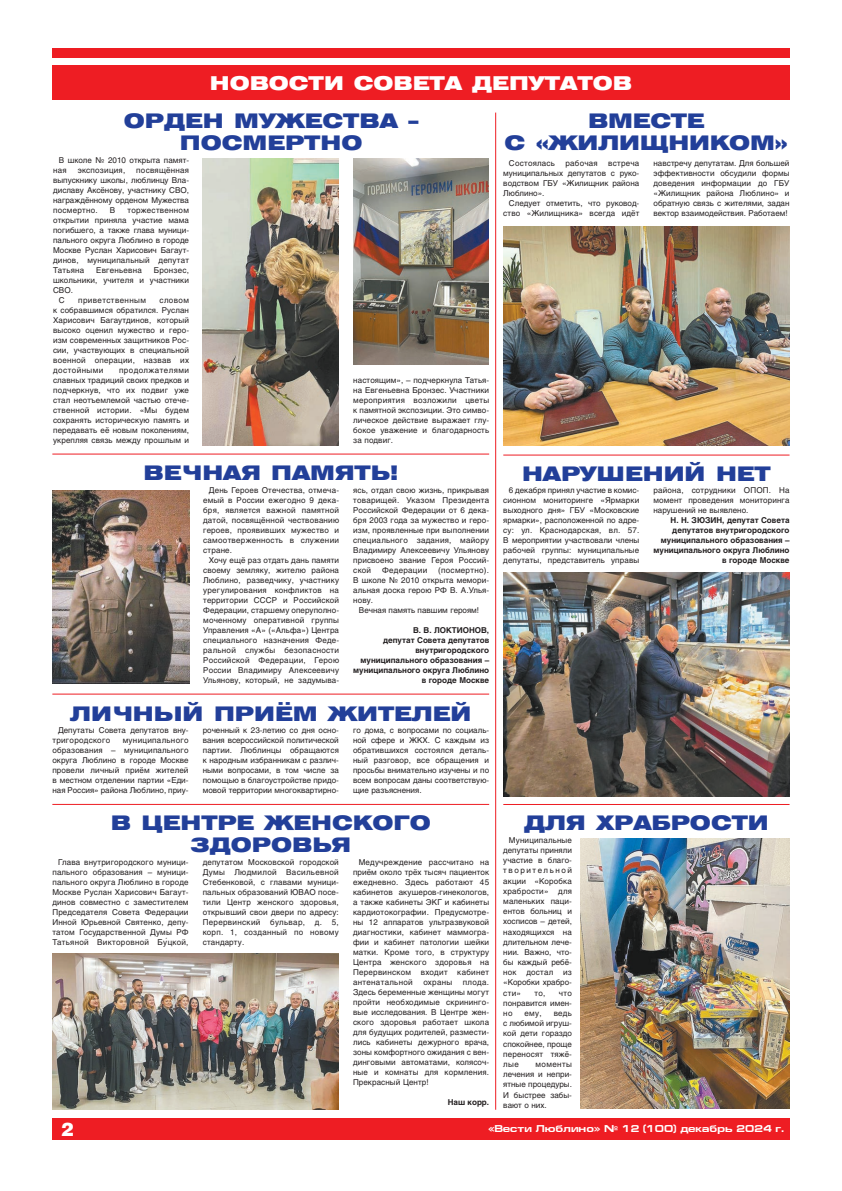
<style>
.page{position:relative;width:842px;height:1191px;background:#fff}
.page>*{position:absolute;margin:0;border:0;box-sizing:border-box;transform-origin:0 0}
.t1{font:20px/22px "Helios Ext Black C";color:#223f99;text-align:center}
.t2{font:19px "Helios Ext Black C";color:#fff}
.t3{font:18.7px "Helios Black C";color:#fff}
.t4{font:700 10px "Europe Extended C";color:#fff}
.t5{font:8px/10px "Helios C";letter-spacing:.01em;color:#231f20;text-align:justify}
.t6{font:700 8px/10px "Helios C";color:#231f20;text-align:right}
.t7{font:8px "Helios C";letter-spacing:.03em;color:#231f20}
.t8{font:8px "Helios C";letter-spacing:.045em;color:#231f20}
.t9{font:8px "Helios C";letter-spacing:.035em;color:#231f20}
.s1{font-family:"Times New Roman"}
</style>
<div class="page">
<div style="left:52px;top:1118px;width:737px;height:22px;background:#ee1d23"></div>
<div style="left:52px;top:48px;width:737px;height:10px;background:#ee1d23"></div>
<hr style="left:495px;top:113px;width:1px;height:996px;background:#ee1d23">
<div style="left:52px;top:65px;width:737px;height:35px;background:#ee1d23"></div>
<hr style="left:52px;top:693px;width:437px;height:1px;background:#ee1d23">
<hr style="left:52px;top:804px;width:437px;height:1px;background:#ee1d23">
<hr style="left:52px;top:453px;width:437px;height:1px;background:#ee1d23">
<hr style="left:503px;top:804px;width:286px;height:1px;background:#ee1d23">
<hr style="left:503px;top:454px;width:286px;height:1px;background:#ee1d23">
<img style="left:203px;top:158px;width:136px;height:287px">
<img style="left:353px;top:158px;width:136px;height:206px">
<img style="left:53px;top:490px;width:136px;height:193px">
<img style="left:52px;top:953px;width:286px;height:156px">
<img style="left:503px;top:226px;width:286px;height:219px">
<img style="left:580px;top:838px;width:209px;height:270px">
<img style="left:503px;top:572px;width:286px;height:224px">
<h2 class="t2" style="left:210px;top:76px;width:424px">НОВОСТИ СОВЕТА ДЕПУТАТОВ</h2>
<h1 class="t1" style="left:124px;top:111px;width:296px">ОРДЕН МУЖЕСТВА –<br>ПОСМЕРТНО</h1>
<p class="t5" style="left:53px;top:155px;width:137px;text-indent:6px">В школе № 2010 открыта памят&shy;ная</p>
<h1 class="t1" style="left:504px;top:111px;width:285px">ВМЕСТЕ<br>С «ЖИЛИЩНИКОМ»</h1>
<p class="t5" style="left:509px;top:158px;width:48px">Состоялась</p>
<p class="t5" style="left:565px;top:158px;width:34px">рабочая</p>
<p class="t5" style="left:653px;top:158px;width:138px">навстречу депутатам. Для большей эффективности обсудили формы доведения информации до ГБУ «Жилищник района Люблино» и обратную связь с жителями, задан вектор взаимодействия. Работаем!</p>
<p class="t5" style="left:503px;top:158px;width:138px;text-indent:105px">встреча муниципальных депутатов с руко&shy;водством ГБУ «Жилищник района Люблино».</p>
<p class="t5" style="left:503px;top:198px;width:138px;text-align:right">Следует отметить, что руковод&shy;ство «Жилищника» всегда идёт</p>
<p class="t5" style="left:53px;top:165px;width:137px;text-indent:83px">посвящённая выпускнику школы, люблинцу Вла&shy;диславу Аксёнову, участнику СВО, награждённому орденом Мужества посмертно.</p>
<p class="t7" style="left:78px;top:167px;width:49px">экспозиция,</p>
<p class="t5" style="left:110px;top:205px;width:7px">В</p>
<p class="t5" style="left:53px;top:205px;width:137px;text-indent:74px">торжественном открытии приняла участие мама погибшего, а также глава муници&shy;пального округа Люблино в городе Москве Руслан Харисович Багаут&shy;динов, муниципальный депутат Татьяна</p>
<p class="t7" style="left:96px;top:267px;width:47px">Евгеньевна</p>
<p class="t7" style="left:154px;top:267px;width:37px">Бронзес,</p>
<p class="t5" style="left:53px;top:275px;width:137px">школьники, учителя и участники</p>
<p class="t5" style="left:53px;top:285px;width:21px">СВО.</p>
<p class="t5" style="left:59px;top:295px;width:7px">С</p>
<p class="t8" style="left:78px;top:297px;width:69px">приветственным</p>
<p class="t5" style="left:53px;top:295px;width:137px;text-indent:106px">словом к собравшимся обратился. Руслан Харисович Багаутдинов, который высоко оценил мужество и геро&shy;изм современных защитников Рос&shy;сии, участвующих в специальной военной операции, назвав их достойными</p>
<p class="t5" style="left:53px;top:365px;width:137px;text-indent:66px">продолжателями славных традиций своих предков и подчеркнув, что их подвиг уже стал неотъемлемой частью отече&shy;ственной истории. «Мы будем сохранять историческую память и передавать её новым поколениям, укрепляя связь между прошлым и</p>
<p class="t5" style="left:353px;top:375px;width:137px">настоящим», – подчеркнула Татья&shy;на Евгеньевна Бронзес. Участники мероприятия возложили цветы к памятной экспозиции. Это симво&shy;лическое действие выражает глу&shy;бокое уважение и благодарность за подвиг.</p>
<h1 class="t1" style="left:144px;top:463px;width:257px">ВЕЧНАЯ ПАМЯТЬ!</h1>
<p class="t5" style="left:203px;top:486px;width:137px;text-indent:6px">День Героев Отечества, отмеча&shy;емый в России ежегодно 9 дека&shy;бря, является важной памятной датой, посвящённой чествованию героев, проявивших мужество и самоотверженность в служении стране.</p>
<p class="t5" style="left:203px;top:556px;width:137px;text-indent:6px">Хочу ещё раз отдать дань памяти своему земляку, жителю района Люблино, разведчику, участнику урегулирования конфликтов на территории СССР и Российской Федерации, старшему оперуполно&shy;моченному оперативной группы Управления «А» («Альфа») Центра специального назначения Феде&shy;ральной службы безопасности Российской Федерации, Герою России Владимиру Алексеевичу Ульянову, который, не задумыва-</p>
<h1 class="t1" style="left:522px;top:464px;width:250px">НАРУШЕНИЙ НЕТ</h1>
<p class="t5" style="left:503px;top:486px;width:138px;text-indent:6px">6 декабря принял участие в комис&shy;сионном мониторинге «Ярмарки выходного дня» ГБУ «Московские ярмарки», расположенной по адре&shy;су: ул. Краснодарская, вл. 57.<br>В мероприятии участвовали члены рабочей группы: муниципальные депутаты, представитель управы</p>
<p class="t5" style="left:653px;top:486px;width:138px">района, сотрудники ОПОП. На момент проведения мониторинга нарушений не выявлено.</p>
<p class="t5" style="left:353px;top:486px;width:137px">ясь, отдал свою жизнь, прикрывая товарищей. Указом Президента Российской Федерации от 6 дека&shy;бря 2003 года за мужество и геро&shy;изм, проявленные при выполнении специального задания, майору Владимиру Алексеевичу Ульянову присвоено звание Героя Россий&shy;ской</p>
<p class="t6" style="left:653px;top:516px;width:137px">Н. Н. ЗЮЗИН, депутат Совета депутатов внутригородского муниципального образования – муниципального округа Люблино в городе Москве</p>
<p class="t5" style="left:353px;top:566px;width:137px;text-indent:85px">(посмертно).<br>В школе № 2010 открыта мемори&shy;альная доска герою РФ В. А.Улья&shy;нову.</p>
<p class="t5" style="left:359px;top:606px;width:122px">Вечная память павшим героям!</p>
<p class="t6" style="left:353px;top:626px;width:137px">В. В. ЛОКТИОНОВ,<br>депутат Совета депутатов внутригородского муниципального образования – муниципального округа Люблино в городе Москве</p>
<h1 class="t1" style="left:70px;top:704px;width:403px">ЛИЧНЫЙ ПРИЁМ ЖИТЕЛЕЙ</h1>
<p class="t5" style="left:52px;top:726px;width:138px;text-indent:6px">Депутаты Совета депутатов вну&shy;тригородского</p>
<p class="t9" style="left:382px;top:567px;width:47px">Федерации</p>
<p class="t5" style="left:52px;top:736px;width:138px;text-indent:70px">муниципального образования – муниципального округа Люблино в городе Москве провели личный приём жителей в местном отделении партии «Еди&shy;ная Россия» района Люблино, приу-</p>
<p class="t5" style="left:203px;top:726px;width:138px">роченный к 23-летию со дня осно&shy;вания всероссийской политической партии. Люблинцы обращаются к народным избранникам с различ&shy;ными вопросами, в том числе за помощью в благоустройстве придо&shy;мовой территории многоквартирно-</p>
<p class="t5" style="left:353px;top:726px;width:138px">го дома, с вопросами по социаль&shy;ной сфере и ЖКХ. С каждым из обратившихся состоялся деталь&shy;ный разговор, все обращения и просьбы внимательно изучены и по всем вопросам даны соответствую&shy;щие разъяснения.</p>
<h1 class="t1" style="left:111px;top:813px;width:322px">В ЦЕНТРЕ ЖЕНСКОГО<br>ЗДОРОВЬЯ</h1>
<p class="t5" style="left:52px;top:857px;width:138px;text-indent:6px">Глава внутригородского муници&shy;пального образования – муници&shy;пального округа Люблино в городе Москве Руслан Харисович Багаут&shy;динов совместно с заместителем Председателя Совета Федерации Инной Юрьевной Святенко, депу&shy;татом Государственной Думы РФ Татьяной Викторовной Бу<span class="s1">́</span>цкой,</p>
<p class="t5" style="left:203px;top:857px;width:138px">депутатом Московской городской Думы Людмилой Васильевной Стебенковой, с главами муници&shy;пальных образований ЮВАО посе&shy;тили Центр женского здоровья, открывший свои двери по адресу:<br>Перервинский бульвар, д. 5, корп. 1, созданный по новому стандарту.</p>
<p class="t5" style="left:353px;top:857px;width:138px;text-indent:6px">Медучреждение рассчитано на приём около трёх тысяч пациенток ежедневно. Здесь работают 45 кабинетов акушеров-гинекологов, а также кабинеты ЭКГ и кабинеты кардиотокографии. Предусмотре&shy;ны 12 аппаратов ультразвуковой диагностики, кабинет маммогра&shy;фии и кабинет патологии шейки матки. Кроме того, в структуру Центра женского здоровья на Перервинском входит кабинет антенатальной</p>
<h1 class="t1" style="left:524px;top:813px;width:246px">ДЛЯ ХРАБРОСТИ</h1>
<p class="t5" style="left:503px;top:835px;width:70px;text-indent:6px">Муниципальные депутаты приняли участие в благо&shy;творительной акции «Коробка храбрости» для маленьких паци&shy;ентов больниц и хосписов – детей, находящихся на длительном лече&shy;нии. Важно, что&shy;бы каждый ребё&shy;нок достал из «Коробки храбро&shy;сти»</p>
<p class="t5" style="left:353px;top:977px;width:138px;text-indent:110px">плода.<br>Здесь беременные женщины могут пройти необходимые скрининго&shy;вые исследования. В Центре жен&shy;ского здоровья работает школа для будущих родителей, размести&shy;лись кабинеты дежурного врача, зоны комфортного ожидания с вен&shy;динговыми автоматами, колясоч&shy;ные и комнаты для кормления.<br>Прекрасный Центр!</p>
<p class="t6" style="left:448px;top:1097px;width:43px">Наш корр.</p>
<p class="t5" style="left:423px;top:977px;width:30px">охраны</p>
<p class="t5" style="left:503px;top:988px;width:70px;text-indent:56px">что понравится имен&shy;но</p>
<p class="t5" style="left:534px;top:988px;width:12px">то,</p>
<p class="t5" style="left:503px;top:1008px;width:70px;text-indent:50px">ведь с любимой игруш&shy;кой дети гораздо спокойнее, проще переносят тяжё&shy;лые</p>
<p class="t5" style="left:524px;top:1008px;width:19px">ему,</p>
<p class="t5" style="left:503px;top:1059px;width:70px;text-indent:32px">моменты лечения и непри&shy;ятные процедуры.<br>И быстрее забы&shy;вают о них.</p>
<h3 class="t3" style="left:61px;top:1122px;width:14px">2</h3>
<p class="t4" style="left:488px;top:1125px;width:297px">«Вести Люблино» № 12 (100) декабрь 2024 г.</p>
</div>
